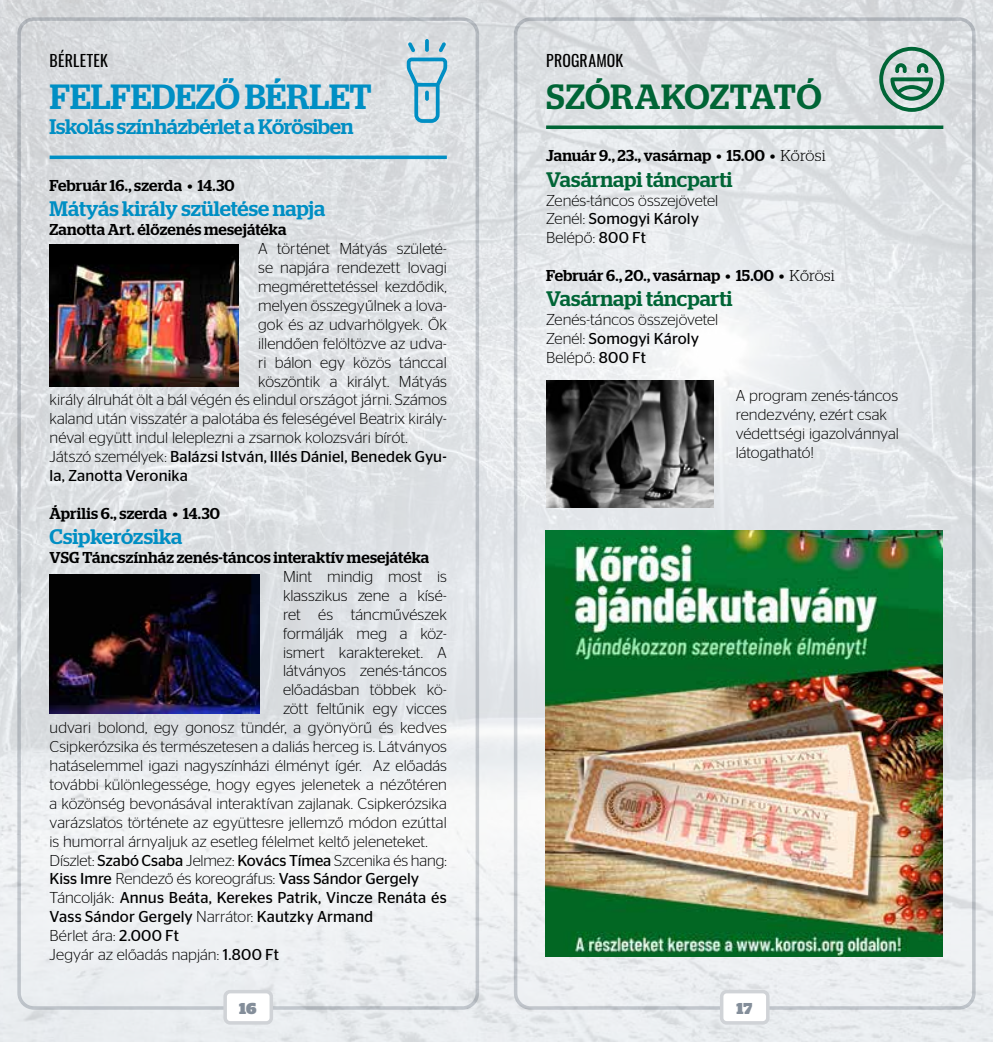
<style>
.page{position:relative;width:993px;height:1042px;background:#fff}
.page>*{position:absolute;margin:0;border:0;box-sizing:border-box;transform-origin:0 0}
.t1{font:500 35px "Stag";color:#008fc4}
.t2{font:500 35px "Stag";letter-spacing:.01em;color:#006536}
.t3{font:500 21px "Stag";letter-spacing:-.01em;color:#008fc4}
.t4{font:500 21px "Stag";color:#006536}
.t5{font:300 15.75px/18.9px "Stag Sans";color:#000}
.t6{font:15.75px "Stag Sans";letter-spacing:.005em;color:#000}
.t7{font:500 15.75px "Stag";letter-spacing:.01em;color:#000}
.t8{font:15.75px "Oswald";letter-spacing:.015em;color:#000}
.t9{font:900 15.75px "Stag";color:#848e9a}
.s1{font-weight:300}
.s2{font-weight:400}
</style>
<div class="page">
<img style="left:0;top:0;width:992px;height:1042px">
<svg style="left:546px;top:125px;width:397px;height:4px;background:#1c744c"></svg>
<hr style="left:50px;top:156px;width:396px;height:3px;background:#008fc4">
<svg style="left:406px;top:58px;width:41px;height:65px;background:#9ec9da"></svg>
<svg style="left:425px;top:39px;width:3px;height:13px"></svg>
<svg style="left:408px;top:42px;width:7px;height:10px"></svg>
<svg style="left:438px;top:42px;width:8px;height:10px"></svg>
<img style="left:50px;top:574px;width:209px;height:140px">
<img style="left:50px;top:244px;width:189px;height:142px">
<svg style="left:878px;top:47px;width:65px;height:65px;background:#93b6a9"></svg>
<img style="left:545px;top:530px;width:397px;height:427px">
<img style="left:546px;top:380px;width:167px;height:128px">
<div style="left:17px;top:17px;width:462px;height:992px;border:4px solid #d0d3d7;border-radius:15px"></div>
<div style="left:513px;top:17px;width:462px;height:992px;border:4px solid #d0d3d7;border-radius:15px"></div>
<div style="left:225px;top:991px;width:46px;height:32px;background:#fff;border-radius:5px"></div>
<div style="left:223px;top:990px;width:50px;height:34px;border:4px solid #d0d3d7;border-radius:5px"></div>
<div style="left:721px;top:991px;width:46px;height:32px;background:#fff;border-radius:5px"></div>
<div style="left:719px;top:990px;width:50px;height:34px;border:4px solid #d0d3d7;border-radius:5px"></div>
<p class="t8" style="left:50px;top:49px;width:60px">BÉRLETEK</p>
<h1 class="t1" style="left:50px;top:76px;width:323px">FELFEDEZŐ BÉRLET</h1>
<h2 class="t3" style="left:50px;top:114px;width:305px">Iskolás színházbérlet a Kőrösiben</h2>
<p class="t7" style="left:50px;top:176px;width:186px">Február 16., szerda • 14.30</p>
<h2 class="t3" style="left:50px;top:197px;width:277px">Mátyás király születése napja</h2>
<p class="t7" style="left:50px;top:220px;width:238px">Zanotta Art. élőzenés mesejátéka</p>
<p class="t5" style="left:258px;top:239px;width:190px">A történet Mátyás születé-</p>
<p class="t5" style="left:258px;top:258px;width:190px">se napjára rendezett lovagi</p>
<p class="t5" style="left:258px;top:277px;width:190px">megmérettetéssel kezdődik,</p>
<p class="t5" style="left:258px;top:296px;width:190px">melyen összegyűlnek a lova-</p>
<p class="t5" style="left:258px;top:315px;width:190px">gok és az udvarhölgyek. Ők</p>
<p class="t5" style="left:258px;top:334px;width:190px">illendően felöltözve az udva-</p>
<p class="t5" style="left:258px;top:352px;width:190px">ri bálon egy közös tánccal</p>
<p class="t5" style="left:258px;top:371px;width:190px">köszöntik a királyt. Mátyás</p>
<p class="t5" style="left:50px;top:390px;width:398px">király álruhát ölt a bál végén és elindul országot járni. Számos</p>
<p class="t5" style="left:50px;top:409px;width:398px">kaland után visszatér a palotába és feleségével Beatrix király-</p>
<p class="t5" style="left:50px;top:428px;width:359px">néval együtt indul leleplezni a zsarnok kolozsvári bírót.</p>
<p class="t6" style="left:50px;top:448px;width:398px"><span class="s1">Játszó személyek:</span> Balázsi István, Illés Dániel, Benedek Gyu-</p>
<p class="t6" style="left:50px;top:467px;width:140px">la, Zanotta Veronika</p>
<p class="t7" style="left:50px;top:504px;width:172px">Április 6., szerda • 14.30</p>
<h2 class="t3" style="left:50px;top:524px;width:134px">Csipkerózsika</h2>
<p class="t7" style="left:50px;top:548px;width:381px">VSG Táncszínház zenés-táncos interaktív mesejátéka</p>
<p class="t5" style="left:283px;top:567px;width:165px">Mint mindig most is</p>
<p class="t5" style="left:283px;top:586px;width:165px">klasszikus zene a kísé-</p>
<p class="t5" style="left:283px;top:604px;width:165px">ret és táncművészek</p>
<p class="t5" style="left:283px;top:623px;width:165px">formálják meg a köz-</p>
<p class="t5" style="left:283px;top:642px;width:165px">ismert karaktereket. A</p>
<p class="t5" style="left:283px;top:661px;width:165px">látványos zenés-táncos</p>
<p class="t5" style="left:283px;top:680px;width:165px">előadásban többek kö-</p>
<p class="t5" style="left:283px;top:699px;width:165px">zött feltűnik egy vicces</p>
<p class="t5" style="left:50px;top:718px;width:398px">udvari bolond, egy gonosz tündér, a gyönyörű és kedves</p>
<p class="t5" style="left:50px;top:737px;width:398px">Csipkerózsika és természetesen a daliás herceg is. Látványos</p>
<p class="t5" style="left:50px;top:756px;width:398px">hatáselemmel igazi nagyszínházi élményt ígér. Az előadás</p>
<p class="t5" style="left:50px;top:775px;width:398px">további különlegessége, hogy egyes jelenetek a nézőtéren</p>
<p class="t5" style="left:50px;top:793px;width:398px">a közönség bevonásával interaktívan zajlanak. Csipkerózsika</p>
<p class="t5" style="left:50px;top:812px;width:398px">varázslatos története az együttesre jellemző módon ezúttal</p>
<p class="t5" style="left:50px;top:831px;width:379px">is humorral árnyaljuk az esetleg félelmet keltő jeleneteket.</p>
<p class="t5" style="left:50px;top:850px;width:398px">Díszlet: <span class="s2">Szabó Csaba</span> Jelmez: <span class="s2">Kovács Tímea</span> Szcenika és hang:</p>
<p class="t6" style="left:50px;top:870px;width:371px">Kiss Imre <span class="s1">Rendező és koreográfus:</span> Vass Sándor Gergely</p>
<p class="t6" style="left:50px;top:889px;width:398px"><span class="s1">Táncolják:</span> Annus Beáta, Kerekes Patrik, Vincze Renáta és</p>
<p class="t6" style="left:50px;top:908px;width:325px">Vass Sándor Gergely <span class="s1">Narrátor:</span> Kautzky Armand</p>
<p class="t5" style="left:50px;top:926px;width:131px">Bérlet ára: <span class="s2">2.000 Ft</span></p>
<p class="t5" style="left:50px;top:945px;width:231px">Jegyár az előadás napján: <span class="s2">1.800 Ft</span></p>
<p class="t8" style="left:546px;top:49px;width:79px">PROGRAMOK</p>
<h1 class="t2" style="left:546px;top:76px;width:277px">SZÓRAKOZTATÓ</h1>
<p class="t7" style="left:546px;top:147px;width:281px">Január 9., 23., vasárnap • 15.00 • <span class="s1">Kőrösi</span></p>
<h2 class="t4" style="left:546px;top:167px;width:188px">Vasárnapi táncparti</h2>
<p class="t5" style="left:546px;top:190px;width:174px">Zenés-táncos összejövetel<br>Zenél: <span class="s2">Somogyi Károly<br></span>Belépő: <span class="s2">800 Ft</span></p>
<p class="t7" style="left:546px;top:266px;width:290px">Február 6., 20., vasárnap • 15.00 • <span class="s1">Kőrösi</span></p>
<h2 class="t4" style="left:546px;top:287px;width:188px">Vasárnapi táncparti</h2>
<p class="t5" style="left:546px;top:310px;width:174px">Zenés-táncos összejövetel<br>Zenél: <span class="s2">Somogyi Károly<br></span>Belépő: <span class="s2">800 Ft</span></p>
<p class="t5" style="left:735px;top:386px;width:165px">A program zenés-táncos rendezvény, ezért csak védettségi igazolvánnyal látogatható!</p>
<p class="t9" style="left:239px;top:999px;width:19px">16</p>
<p class="t9" style="left:736px;top:999px;width:17px">17</p>
</div>
